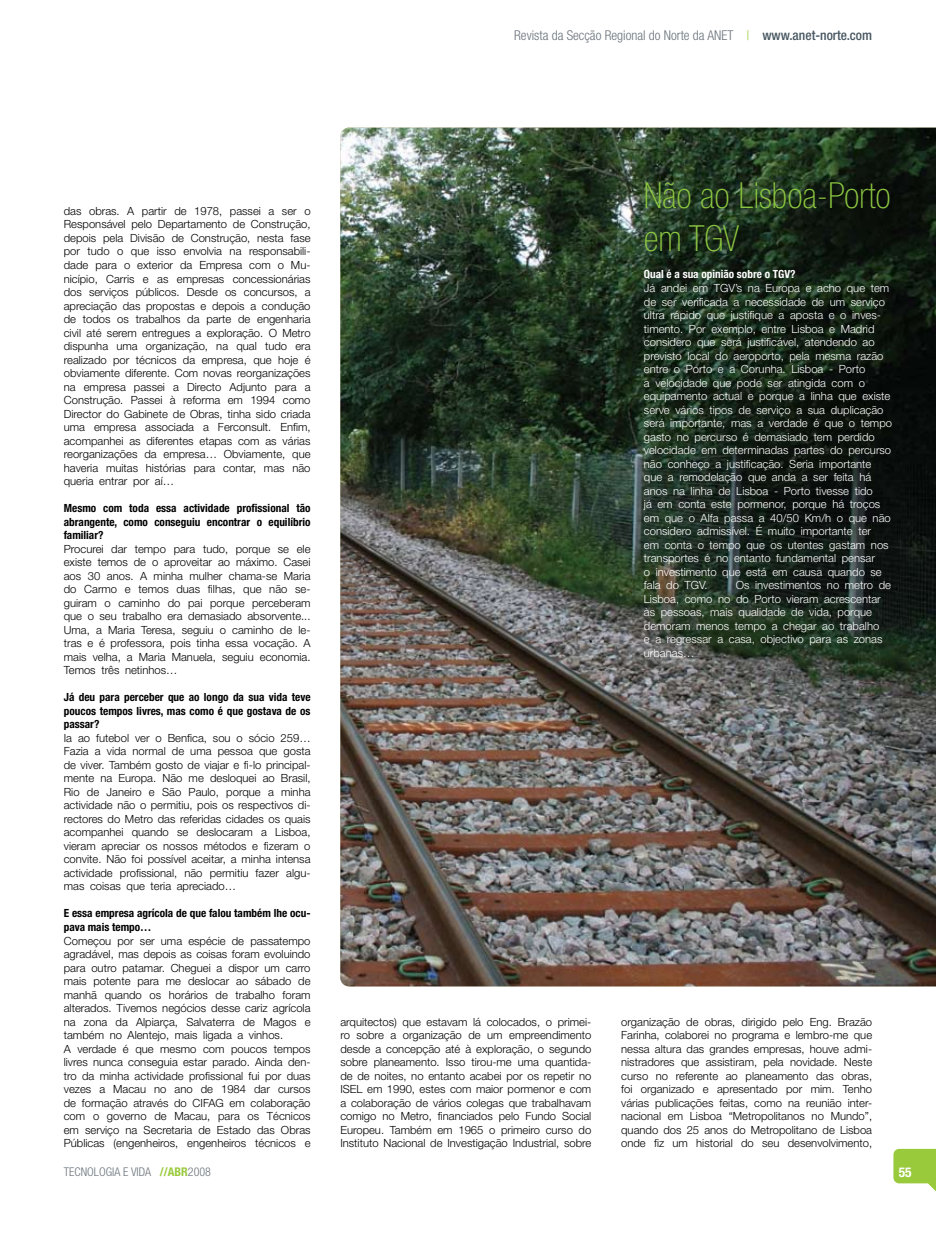
<style>
.page{position:relative;width:936px;height:1234px;background:#fff}
.page>*{position:absolute;margin:0;border:0;box-sizing:border-box;transform-origin:0 0}
.t1{font:100 condensed 36px/43.2px "Helvetica Neue";color:#8cc640}
.t2{font:300 condensed 13.5px "Helvetica Neue";color:#6a737b}
.t3{font:700 condensed 13.5px "Helvetica Neue";color:#fff}
.t4{font:300 condensed 12px "Helvetica Neue";color:#6a737b}
.t5{font:300 11.25px/13.5px "Helvetica Neue";color:#000;text-align:justify}
.t6{font:300 11.25px/13.5px "Helvetica Neue";color:#fff}
.t7{font:700 condensed 11.25px/13.5px "Helvetica Neue";color:#000;text-align:justify}
.t8{font:700 condensed 11.25px "Helvetica Neue";color:#fff}
.s1{color:#99ca3c}
.s2{font-weight:500;color:#465560}
.s3{font-weight:700;color:#99ca3c}
</style>
<div class="page">
<svg style="left:893px;top:1148px;width:42px;height:43px"></svg>
<img style="left:340px;top:128px;width:595px;height:858px">
<p class="t2" style="left:514px;top:27px;width:359px">Revista da Secção Regional do Norte da ANET <span class="s1">|</span> <span class="s2">www.anet-norte.com</span></p>
<p class="t5" style="left:64px;top:204px;width:248px">das obras. A partir de 1978, passei a ser o Responsável pelo Departamento de Construção, depois pela Divisão de Construção, nesta fase por tudo o que isso envolvia na responsabili&shy;dade para o exterior da Empresa com o Mu&shy;nicípio, Carris e as empresas concessionárias dos serviços públicos. Desde os concursos, a apreciação das propostas e depois a condução de todos os trabalhos da parte de engenharia civil até serem entregues a exploração. O Metro dispunha uma organização, na qual tudo era realizado por técnicos da empresa, que hoje é obviamente diferente. Com novas reorganizações na empresa passei a Directo Adjunto para a Construção. Passei à reforma em 1994 como Director do Gabinete de Obras, tinha sido criada uma empresa associada a Ferconsult. Enfim, acompanhei as diferentes etapas com as várias reorganizações da empresa… Obviamente, que haveria muitas histórias para contar, mas não queria entrar por aí…</p>
<p class="t7" style="left:64px;top:501px;width:248px">Mesmo com toda essa actividade profissional tão abrangente, como conseguiu encontrar o equilíbrio familiar?</p>
<p class="t5" style="left:64px;top:541px;width:248px">Procurei dar tempo para tudo, porque se ele existe temos de o aproveitar ao máximo. Casei aos 30 anos. A minha mulher chama-se Maria do Carmo e temos duas filhas, que não se&shy;guiram o caminho do pai porque perceberam que o seu trabalho era demasiado absorvente...<br>Uma, a Maria Teresa, seguiu o caminho de le&shy;tras e é professora, pois tinha essa vocação. A mais velha, a Maria Manuela, seguiu economia.<br>Temos três netinhos…</p>
<p class="t7" style="left:64px;top:690px;width:248px">Já deu para perceber que ao longo da sua vida teve poucos tempos livres, mas como é que gostava de os passar?</p>
<p class="t5" style="left:64px;top:730px;width:248px">Ia ao futebol ver o Benfica, sou o sócio 259… Fazia a vida normal de uma pessoa que gosta de viver. Também gosto de viajar e fi-lo principal&shy;mente na Europa. Não me desloquei ao Brasil, Rio de Janeiro e São Paulo, porque a minha actividade não o permitiu, pois os respectivos di&shy;rectores do Metro das referidas cidades os quais acompanhei quando se deslocaram a Lisboa, vieram apreciar os nossos métodos e fizeram o convite. Não foi possível aceitar, a minha intensa actividade profissional, não permitiu fazer algu&shy;mas coisas que teria apreciado…</p>
<p class="t7" style="left:64px;top:906px;width:248px">E essa empresa agrícola de que falou também lhe ocu&shy;pava mais tempo…</p>
<p class="t5" style="left:64px;top:933px;width:248px;text-align:left">Começou por ser uma espécie de passatempo agradável, mas depois as coisas foram evoluindo para outro patamar. Cheguei a dispor um carro mais potente para me deslocar ao sábado de manhã quando os horários de trabalho foram alterados. Tivemos negócios desse cariz agrícola na zona da Alpiarça, Salvaterra de Magos e também no Alentejo, mais ligada a vinhos.<br>A verdade é que mesmo com poucos tempos livres nunca conseguia estar parado. Ainda den&shy;tro da minha actividade profissional fui por duas vezes a Macau no ano de 1984 dar cursos de formação através do CIFAG em colaboração com o governo de Macau, para os Técnicos em serviço na Secretaria de Estado das Obras Públicas (engenheiros, engenheiros técnicos e</p>
<h1 class="t1" style="left:644px;top:174px;width:248px">Não ao Lisboa-Porto em TGV</h1>
<p class="t8" style="left:644px;top:267px;width:153px">Qual é a sua opinião sobre o TGV?</p>
<p class="t6" style="left:644px;top:281px;width:249px">Já andei em TGV’s na Europa e acho que tem de ser verificada a necessidade de um serviço ultra rápido que justifique a aposta e o inves&shy;timento. Por exemplo, entre Lisboa e Madrid considero que será justificável, atendendo ao previsto local do aeroporto, pela mesma razão entre o Porto e a Corunha. Lisboa - Porto<br>a velocidade que pode ser atingida com o equipamento actual e porque a linha que existe serve vários tipos de serviço a sua duplicação será importante, mas a verdade é que o tempo gasto no percurso é demasiado tem perdido velocidade em determinadas partes do percurso não conheço a justificação. Seria importante que a remodelação que anda a ser feita há anos na linha de Lisboa - Porto tivesse tido<br>já em conta este pormenor, porque há troços em que o Alfa passa a 40/50 Km/h o que não considero admissível. É muito importante ter<br>em conta o tempo que os utentes gastam nos transportes é no entanto fundamental pensar<br>o investimento que está em causa quando se fala do TGV.</p>
<p class="t6" style="left:644px;top:578px;width:248px;text-indent:92px">Os investimentos no metro de Lisboa, como no do Porto vieram acrescentar às pessoas, mais qualidade de vida, porque demoram menos tempo a chegar ao trabalho<br>e a regressar a casa, objectivo para as zonas urbanas…</p>
<p class="t5" style="left:340px;top:1014px;width:252px">arquitectos) que estavam lá colocados, o primei&shy;ro sobre a organização de um empreendimento desde a concepção até à exploração, o segundo sobre planeamento. Isso tirou-me uma quantida&shy;de de noites, no entanto acabei por os repetir no ISEL em 1990, estes com maior pormenor e com a colaboração de vários colegas que trabalhavam comigo no Metro, financiados pelo Fundo Social Europeu. Também em 1965 o primeiro curso do Instituto Nacional de Investigação Industrial, sobre</p>
<p class="t5" style="left:621px;top:1014px;width:252px">organização de obras, dirigido pelo Eng. Brazão Farinha, colaborei no programa e lembro-me que nessa altura das grandes empresas, houve admi&shy;nistradores que assistiram, pela novidade. Neste curso no referente ao planeamento das obras, foi organizado e apresentado por mim. Tenho várias publicações feitas, como na reunião inter&shy;nacional em Lisboa “Metropolitanos no Mundo”, quando dos 25 anos do Metropolitano de Lisboa onde fiz um historial do seu desenvolvimento,</p>
<p class="t4" style="left:64px;top:1164px;width:148px">TECNOLOGIA E VIDA <span class="s3">//ABR</span>2008</p>
<p class="t3" style="left:898px;top:1163px;width:14px">55</p>
</div>
